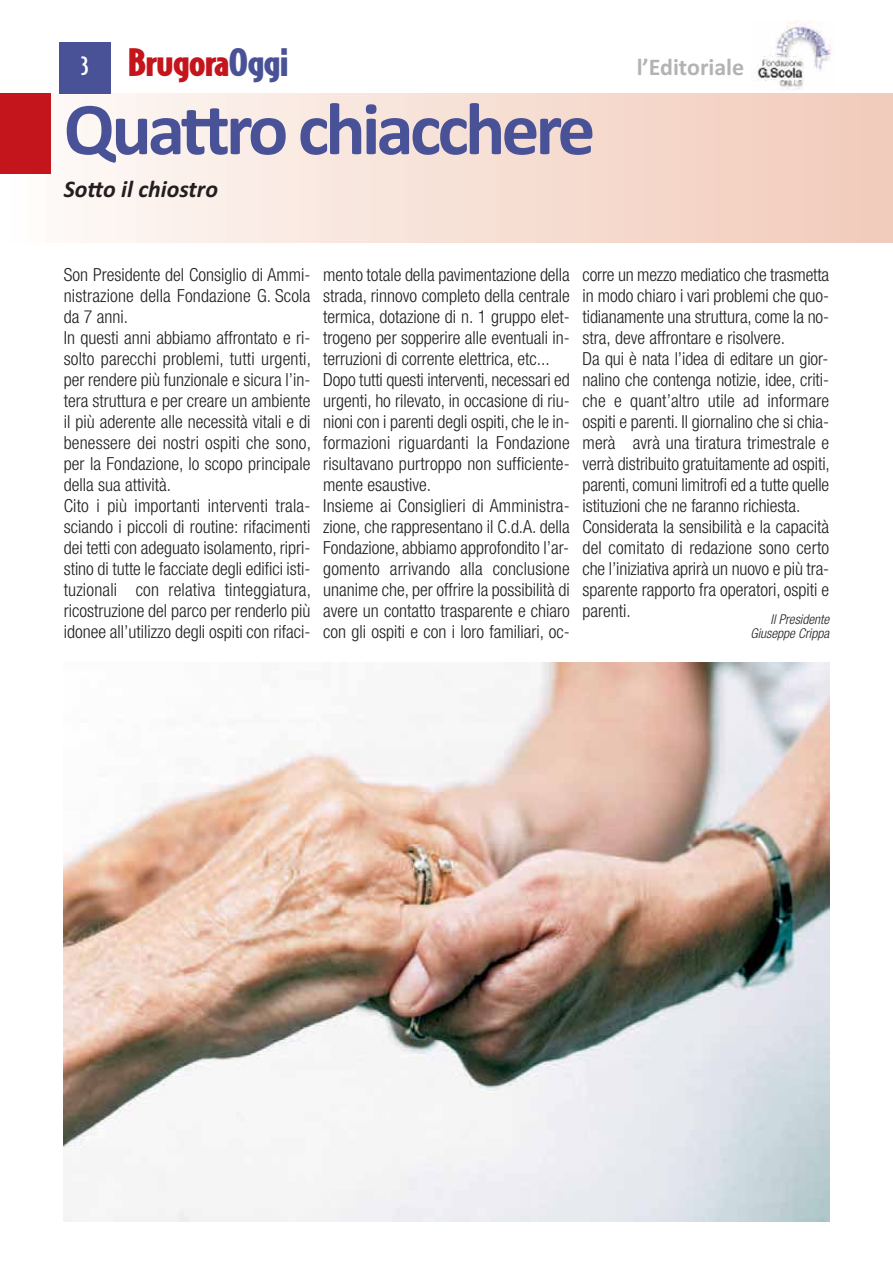
<style>
.page{position:relative;width:893px;height:1263px;background:#fff}
.page>*{position:absolute;margin:0;border:0;box-sizing:border-box;transform-origin:0 0}
.t1{font:700 75px "Calibri";letter-spacing:-.05em;color:#495296}
.t2{font:900 36px "Bodega Sans";letter-spacing:-.025em;color:#c4151c;scale:1.15 1}
.t3{font:italic 700 24px "Calibri";color:#231f20}
.t4{font:700 24px "Calibri";color:#b3b3b3}
.t5{font:300 condensed 18px/21px "Helvetica Neue LT Std";color:#231f20}
.t6{font:italic 300 condensed 13.5px/13.5px "Helvetica Neue LT Std";color:#231f20;text-align:right}
.s1{font-weight:500;font-size:24px;color:#fff}
.s2{color:#495296}
</style>
<div class="page">
<div style="left:0;top:94px;width:893px;height:148px;background:linear-gradient(to right,#fefbf9,#f1cab9)"></div>
<div style="left:0;top:94px;width:51px;height:80px;background:#c4151c"></div>
<img style="left:757px;top:21px;width:75px;height:68px">
<div style="left:60px;top:43px;width:51px;height:51px;background:#495296"></div>
<img style="left:64px;top:663px;width:765px;height:558px">
<h2 class="t2" style="left:81px;top:42px;width:182px"><span class="s1">3</span> Brugora<span class="s2">Oggi</span></h2>
<h3 class="t4" style="left:637px;top:59px;width:109px">l’Editoriale</h3>
<h1 class="t1" style="left:64px;top:103px;width:533px">Qua-ro chiacchere</h1>
<h3 class="t3" style="left:64px;top:180px;width:156px">So-o il chiostro</h3>
<p class="t5" style="left:64px;top:266px;width:249px">Son Presidente del Consiglio di Ammi&shy;nistrazione della Fondazione G. Scola da 7 anni.<br>In questi anni abbiamo affrontato e ri&shy;solto parecchi problemi, tutti urgenti, per rendere più funzionale e sicura l’in&shy;tera struttura e per creare un ambiente il più aderente alle necessità vitali e di benessere dei nostri ospiti che sono, per la Fondazione, lo scopo principale della sua attività.<br>Cito i più importanti interventi trala&shy;sciando i piccoli di routine: rifacimenti dei tetti con adeguato isolamento, ripri&shy;stino di tutte le facciate degli edifici isti&shy;tuzionali con relativa tinteggiatura, ricostruzione del parco per renderlo più idonee all’utilizzo degli ospiti con rifaci-</p>
<p class="t5" style="left:323px;top:266px;width:248px">mento totale della pavimentazione della strada, rinnovo completo della centrale termica, dotazione di n. 1 gruppo elet&shy;trogeno per sopperire alle eventuali in&shy;terruzioni di corrente elettrica, etc...<br>Dopo tutti questi interventi, necessari ed urgenti, ho rilevato, in occasione di riu&shy;nioni con i parenti degli ospiti, che le in&shy;formazioni riguardanti la Fondazione risultavano purtroppo non sufficiente&shy;mente esaustive.<br>Insieme ai Consiglieri di Amministra&shy;zione, che rappresentano il C.d.A. della Fondazione, abbiamo approfondito l’ar&shy;gomento arrivando alla conclusione unanime che, per offrire la possibilità di avere un contatto trasparente e chiaro con gli ospiti e con i loro familiari, oc-</p>
<p class="t5" style="left:583px;top:266px;width:249px">corre un mezzo mediatico che trasmetta in modo chiaro i vari problemi che quo&shy;tidianamente una struttura, come la no&shy;stra, deve affrontare e risolvere.<br>Da qui è nata l’idea di editare un gior&shy;nalino che contenga notizie, idee, criti&shy;che e quant’altro utile ad informare ospiti e parenti. Il giornalino che si chia&shy;merà avrà una tiratura trimestrale e verrà distribuito gratuitamente ad ospiti, parenti, comuni limitrofi ed a tutte quelle istituzioni che ne faranno richiesta.<br>Considerata la sensibilità e la capacità del comitato di redazione sono certo che l’iniziativa aprirà un nuovo e più tra&shy;sparente rapporto fra operatori, ospiti e parenti.</p>
<p class="t6" style="left:750px;top:614px;width:80px">Il Presidente<br>Giuseppe Crippa</p>
</div>
